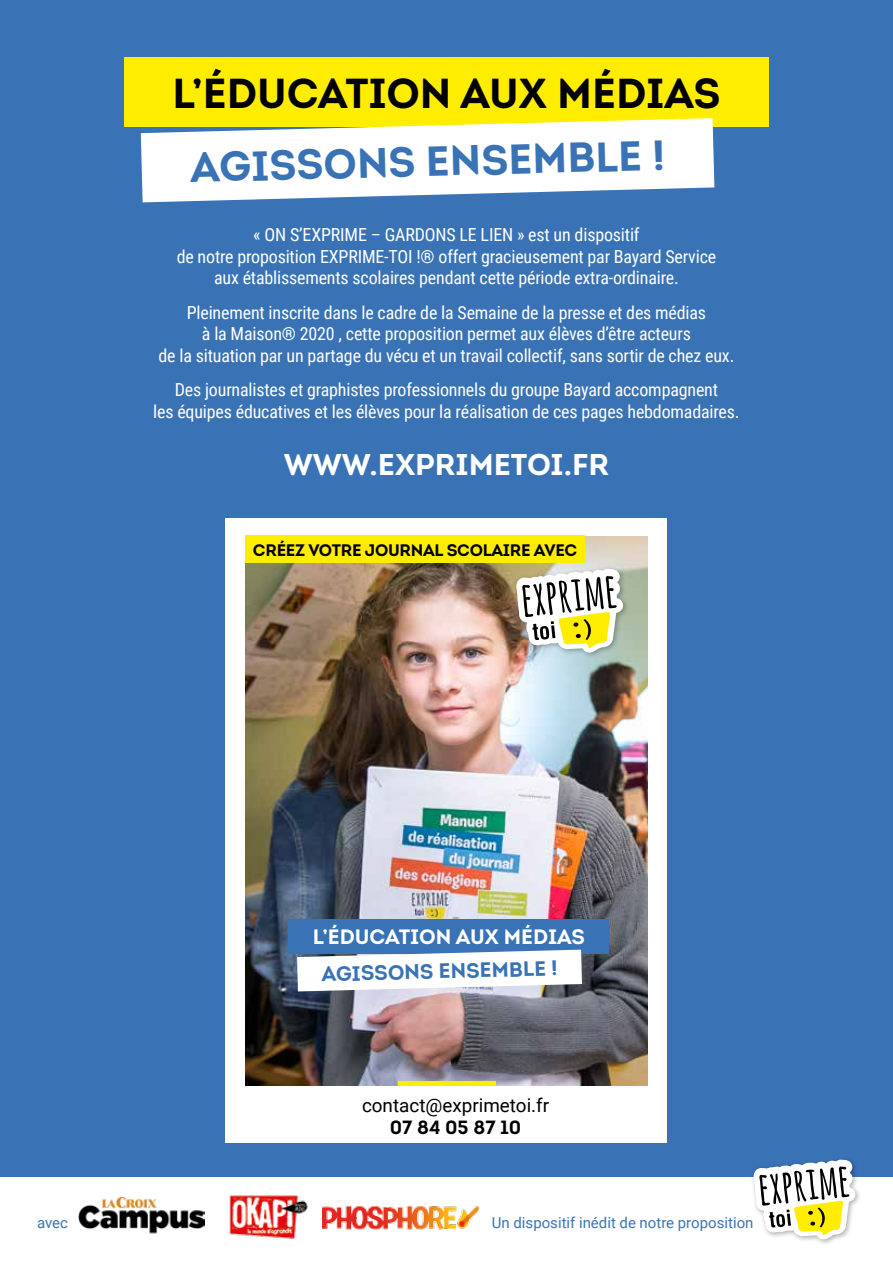
<style>
.page{position:relative;width:893px;height:1263px;background:#fff}
.page>*{position:absolute;margin:0;border:0;box-sizing:border-box;transform-origin:0 0}
.t1{font:700 41.85px "Intro";color:#000}
.t2{font:700 41.85px "Intro";color:#3a73b5}
.t3{font:700 30px "Intro";color:#fff}
.t4{font:700 20.85px "Intro";color:#fff}
.t5{font:700 20.85px "Intro";color:#3a73b5}
.t6{font:700 19.05px "Intro";color:#000}
.t7{font:18.9px "Roboto";color:#000}
.t8{font:18px/21.6px "Roboto Condensed";letter-spacing:-.01em;color:#fff;text-align:center}
.t9{font:700 16.65px "Intro";letter-spacing:-.015em;color:#000}
.t10{font:15px "Roboto";color:#3a73b5}
</style>
<div class="page">
<div style="left:0;top:0;width:893px;height:1177px;background:#3a73b5"></div>
<svg style="left:752px;top:1159px;width:108px;height:85px"></svg>
<img style="left:323px;top:1206px;width:157px;height:24px">
<img style="left:229px;top:1195px;width:79px;height:44px">
<img style="left:78px;top:1197px;width:127px;height:37px">
<div style="left:225px;top:519px;width:442px;height:624px;background:#fff"></div>
<img style="left:245px;top:537px;width:403px;height:548px">
<div style="left:289px;top:919px;width:320px;height:35px;background:#3a73b5"></div>
<svg style="left:297px;top:950px;width:285px;height:41px"></svg>
<div style="left:245px;top:536px;width:340px;height:27px;background:#ffed00"></div>
<hr style="left:398px;top:1082px;width:98px;height:4px;background:#ffed00">
<img style="left:511px;top:563px;width:120px;height:98px">
<div style="left:124px;top:57px;width:645px;height:70px;background:#ffed00"></div>
<svg style="left:141px;top:118px;width:573px;height:84px;fill:#fff"></svg>
<h1 class="t1" style="left:172px;top:66px;width:550px">L’ÉDUCATION AUX MÉDIAS</h1>
<h1 class="t2" style="left:190px;top:139px;width:476px;rotate:-1deg">AGISSONS ENSEMBLE !</h1>
<p class="t8" style="left:177px;top:223px;width:541px">« ON S’EXPRIME – GARDONS LE LIEN » est un dispositif<br>de notre proposition EXPRIME-TOI !® offert gracieusement par Bayard Service aux établissements scolaires pendant cette période extra-ordinaire.</p>
<p class="t8" style="left:158px;top:301px;width:577px">Pleinement inscrite dans le cadre de la Semaine de la presse et des médias<br>à la Maison® 2020 , cette proposition permet aux élèves d’être acteurs<br>de la situation par un partage du vécu et un travail collectif, sans sortir de chez eux.</p>
<p class="t8" style="left:153px;top:378px;width:588px">Des journalistes et graphistes professionnels du groupe Bayard accompagnent<br>les équipes éducatives et les élèves pour la réalisation de ces pages hebdomadaires.</p>
<h2 class="t3" style="left:284px;top:446px;width:324px">WWW.EXPRIMETOI.FR</h2>
<p class="t9" style="left:253px;top:539px;width:326px">CRÉEZ VOTRE JOURNAL SCOLAIRE AVEC</p>
<p class="t4" style="left:313px;top:924px;width:274px">L’ÉDUCATION AUX MÉDIAS</p>
<p class="t5" style="left:321px;top:960px;width:237px;rotate:-1deg">AGISSONS ENSEMBLE !</p>
<p class="t7" style="left:362px;top:1092px;width:189px">contact@exprimetoi.fr</p>
<p class="t6" style="left:390px;top:1115px;width:133px">07 84 05 87 10</p>
<p class="t10" style="left:37px;top:1212px;width:33px">avec</p>
<p class="t10" style="left:492px;top:1212px;width:263px">Un dispositif inédit de notre proposition</p>
</div>
